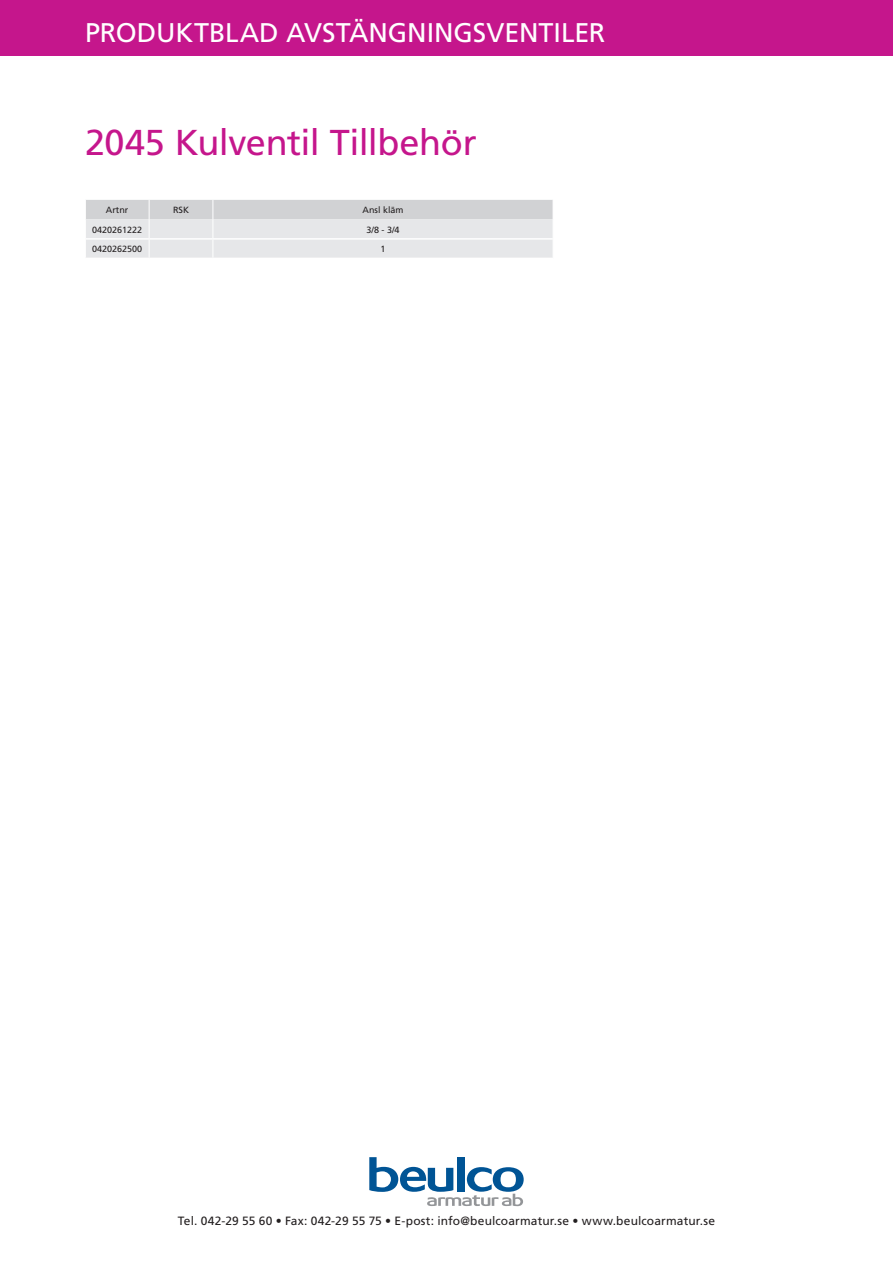
<style>
.page{position:relative;width:893px;height:1263px;background:#fff}
.page>*{position:absolute;margin:0;border:0;box-sizing:border-box;transform-origin:0 0}
.Artikelgrupp{font:36px "Frutiger LT Std";letter-spacing:-.015em;color:#c5168c}
.t1{font:27px "Frutiger LT Std";color:#fff}
.t2{font:12px "Frutiger LT Std";letter-spacing:.01em;color:#231f20}
.Artnr{font:9px "Frutiger LT Std";color:#231f20}
.TabellrubrikC{font:9px "Frutiger LT Std";color:#231f20}
.TabelltextC{font:9px "Frutiger LT Std";color:#231f20}
</style>
<div class="page">
<div style="left:0;top:0;width:893px;height:55px;background:#c5168c"></div>
<svg style="left:369px;top:1157px;width:155px;height:49px"></svg>
<svg style="left:86px;top:200px;width:467px;height:58px;background:#dfe0e2"></svg>
<hr style="left:213px;top:238px;width:340px;height:2px;background:#fff">
<h2 class="t1" style="left:85px;top:16px;width:491px">PRODUKTBLAD Avstängningsventiler</h2>
<p class="Artikelgrupp" style="left:85px;top:121px;width:393px">2045 Kulventil Tillbehör</p>
<p class="TabellrubrikC" style="left:106px;top:205px;width:24px">Artnr</p>
<p class="TabellrubrikC" style="left:173px;top:205px;width:18px">RSK</p>
<p class="TabellrubrikC" style="left:362px;top:205px;width:43px">Ansl kläm</p>
<p class="Artnr" style="left:92px;top:224px;width:52px">0420261222</p>
<p class="TabelltextC" style="left:366px;top:224px;width:35px">3/8 - 3/4</p>
<p class="Artnr" style="left:92px;top:244px;width:52px">0420262500</p>
<p class="TabelltextC" style="left:380px;top:244px;width:7px">1</p>
<p class="t2" style="left:178px;top:1214px;width:539px">Tel. 042-29 55 60 • Fax: 042-29 55 75 • E-post: info@beulcoarmatur.se • www.beulcoarmatur.se</p>
</div>
